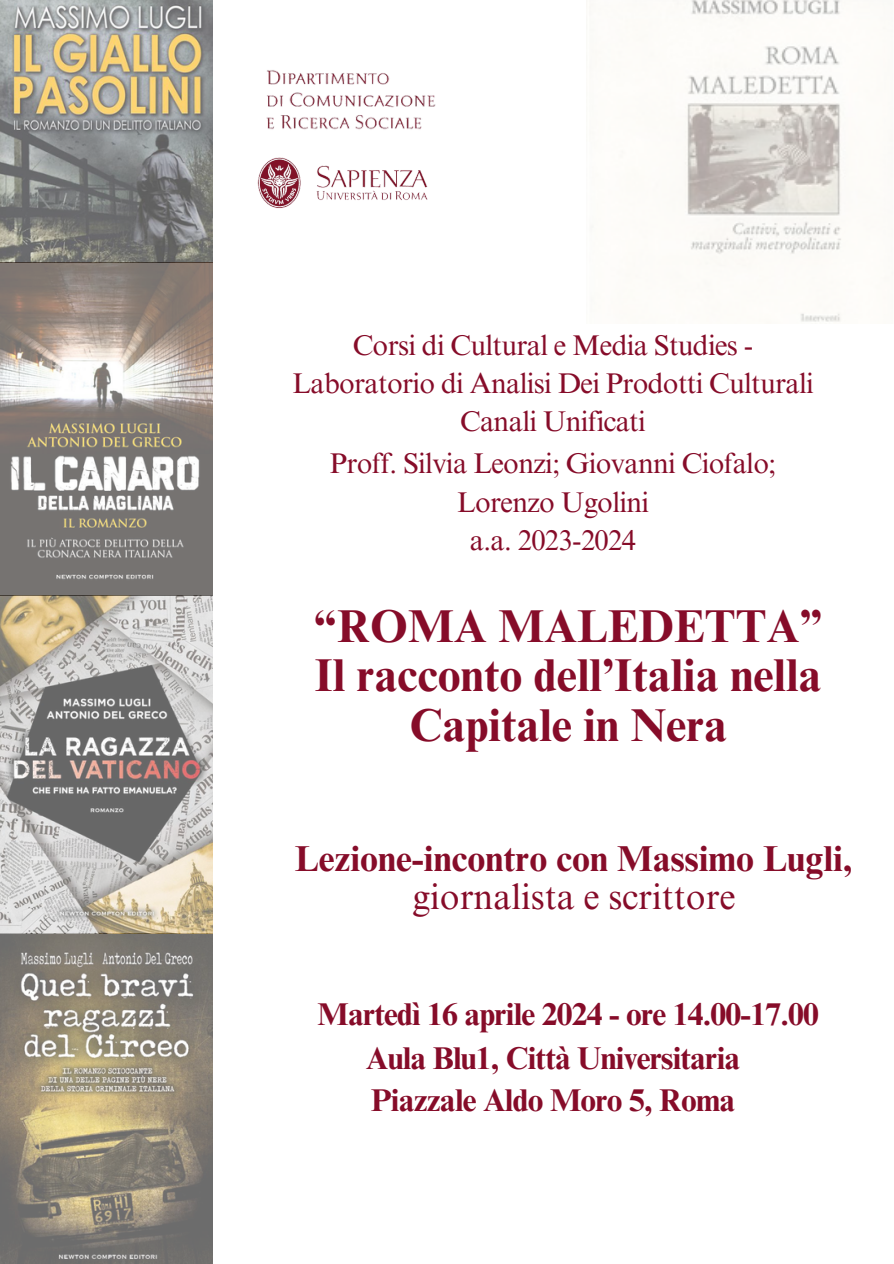
<style>
.page{position:relative;width:894px;height:1264px;background:#fff}
.page>*{position:absolute;margin:0;border:0;box-sizing:border-box;transform-origin:0 0}
.t1{font:700 46.05px/49.5px "Times NRMT Pro";color:#860c29;text-align:center}
.t2{font:700 36px/38.2px "Times NRMT Pro";color:#860c29;text-align:center}
.t3{font:700 31.5px/41.7px "Times NRMT Pro";letter-spacing:-.025em;color:#860c29}
.t4{font:28.5px/38.2px "Times NRMT Pro";letter-spacing:-.025em;color:#860c29;text-align:center}
.s1{font-weight:400}
</style>
<div class="page">
<img style="left:0;top:0;width:213px;height:1262px">
<img style="left:266px;top:70px;width:170px;height:60px">
<img style="left:257px;top:157px;width:171px;height:52px">
<img style="left:592px;top:0;width:300px;height:322px">
<p class="t4" style="left:292px;top:329px;width:523px">Corsi di Cultural e Media Studies -<br>Laboratorio di Analisi Dei Prodotti Culturali</p>
<p class="t4" style="left:460px;top:406px;width:187px">Canali Unificati</p>
<p class="t4" style="left:330px;top:448px;width:447px">Proff. Silvia Leonzi; Giovanni Ciofalo;<br>Lorenzo Ugolini</p>
<p class="t4" style="left:470px;top:524px;width:168px">a.a. 2023-2024</p>
<h1 class="t1" style="left:314px;top:606px;width:510px">“ROMA MALEDETTA”<br>Il racconto dell’Italia nella<br>Capitale in Nera</h1>
<p class="t2" style="left:295px;top:843px;width:559px">Lezione-incontro con Massimo Lugli, <span class="s1">giornalista e scrittore</span></p>
<p class="t3" style="left:317px;top:997px;width:503px">Martedì 16 aprile 2024 - ore 14.00-17.00</p>
<p class="t3" style="left:365px;top:1041px;width:376px">Aula Blu1, Città Universitaria<br>Piazzale Aldo Moro 5, Roma</p>
</div>
